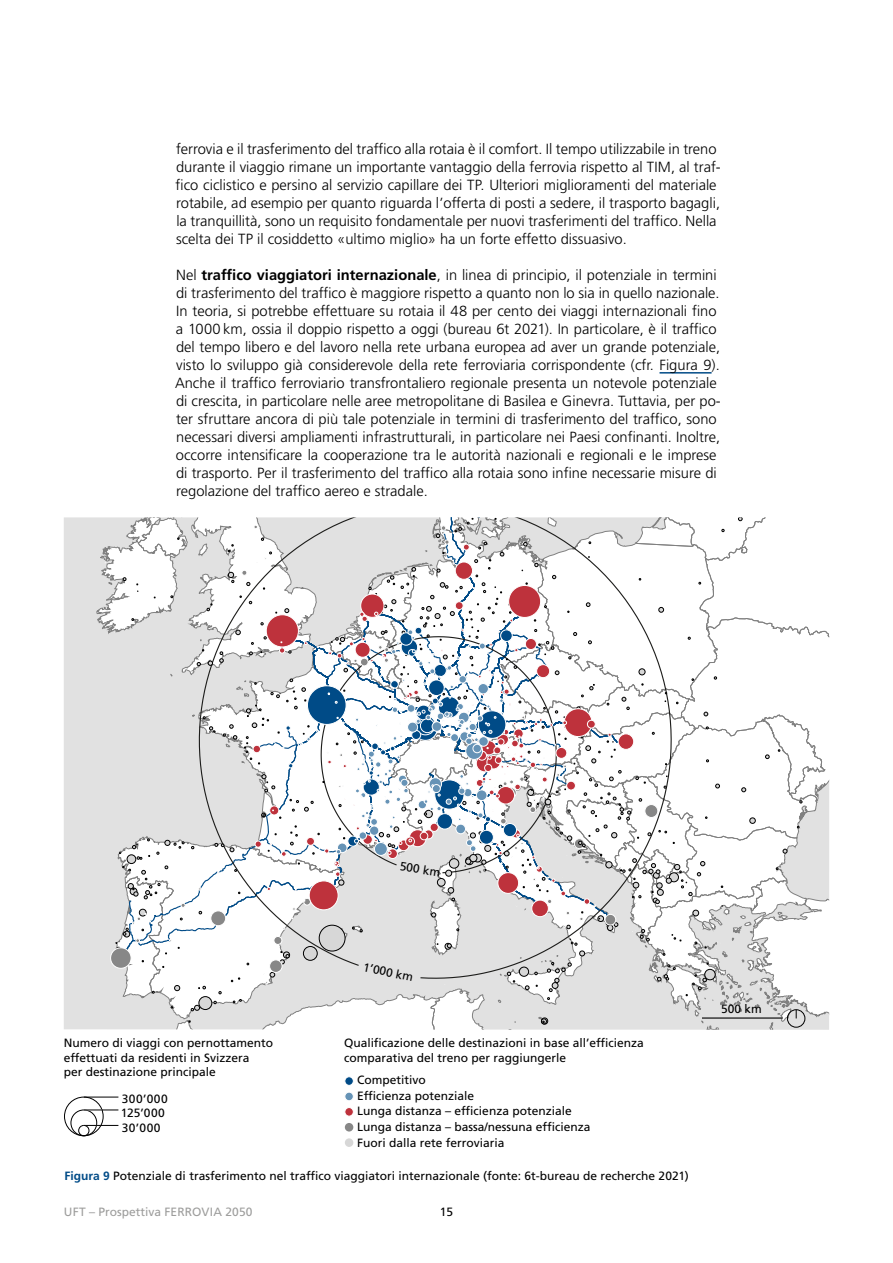
<style>
.page{position:relative;width:893px;height:1263px;background:#fff}
.page>*{position:absolute;margin:0;border:0;box-sizing:border-box;transform-origin:0 0}
.HZ_Neu_Lauftext{font:300 14.7px/18px "Frutiger LT Pro";color:#000}
.t1{font:12px/15.8px "Frutiger LT Pro";color:#000}
.t2{font:12px "Frutiger LT Pro";color:#9d9d9c}
.t3{font:12px/14.2px "Frutiger LT Pro";letter-spacing:.045em;color:#000}
.s1{font-weight:700}
.s2{font-weight:700;color:#004b87}
</style>
<div class="page">
<hr style="left:659px;top:372px;width:53px;height:2px;background:#004b87">
<div style="left:64px;top:517px;width:32px;height:513px;background:#e1e1e1"></div>
<div style="left:345px;top:1077px;width:8px;height:8px;background:#004b87;border-radius:50%"></div>
<div style="left:345px;top:1076px;width:9px;height:9px;border:1px solid #fff;border-radius:50%"></div>
<div style="left:345px;top:1092px;width:8px;height:9px;background:#6693b6;border-radius:50%"></div>
<div style="left:345px;top:1092px;width:9px;height:9px;border:1px solid #fff;border-radius:50%"></div>
<div style="left:345px;top:1107px;width:8px;height:9px;background:#be323c;border-radius:50%"></div>
<div style="left:345px;top:1107px;width:9px;height:9px;border:1px solid #fff;border-radius:50%"></div>
<div style="left:345px;top:1123px;width:8px;height:8px;background:#878787;border-radius:50%"></div>
<div style="left:345px;top:1138px;width:8px;height:9px;background:#d7d7d7;border-radius:50%"></div>
<div style="left:64px;top:1097px;width:39px;height:39px;border:1px solid #000;border-radius:50%"></div>
<div style="left:71px;top:1109px;width:26px;height:27px;border:1px solid #000;border-radius:50%"></div>
<div style="left:78px;top:1125px;width:11px;height:11px;border:1px solid #000;border-radius:50%"></div>
<hr style="left:84px;top:1097px;width:34px;height:1px;background:#000">
<hr style="left:84px;top:1125px;width:34px;height:1px;background:#000">
<hr style="left:84px;top:1109px;width:34px;height:1px;background:#000">
<svg style="left:96px;top:517px;width:733px;height:513px"></svg>
<hr style="left:702px;top:1017px;width:80px;height:1px;background:#000">
<p class="HZ_Neu_Lauftext" style="left:176px;top:140px;width:547px">ferrovia e il trasferimento del traffico alla rotaia è il comfort. Il tempo utilizzabile in treno durante il viaggio rimane un importante vantaggio della ferrovia rispetto al TIM, al traf&shy;fico ciclistico e persino al servizio capillare dei TP. Ulteriori miglioramenti del materiale rotabile, ad esempio per quanto riguarda l’offerta di posti a sedere, il trasporto bagagli, la tranquillità, sono un requisito fondamentale per nuovi trasferimenti del traffico. Nella scelta dei TP il cosiddetto «ultimo miglio» ha un forte effetto dissuasivo.</p>
<p class="HZ_Neu_Lauftext" style="left:175px;top:266px;width:547px">Nel <span class="s1">traffico viaggiatori internazionale</span>, in linea di principio, il potenziale in termini di trasferimento del traffico è maggiore rispetto a quanto non lo sia in quello nazionale.<br>In teoria, si potrebbe effettuare su rotaia il 48 per cento dei viaggi internazionali fino a 1000 km, ossia il doppio rispetto a oggi (bureau 6t 2021). In particolare, è il traffico del tempo libero e del lavoro nella rete urbana europea ad aver un grande potenziale, visto lo sviluppo già considerevole della rete ferroviaria corrispondente (cfr. Figura 9).<br>Anche il traffico ferroviario transfrontaliero regionale presenta un notevole potenziale di crescita, in particolare nelle aree metropolitane di Basilea e Ginevra. Tuttavia, per po&shy;ter sfruttare ancora di più tale potenziale in termini di trasferimento del traffico, sono necessari diversi ampliamenti infrastrutturali, in particolare nei Paesi confinanti. Inoltre, occorre intensificare la cooperazione tra le autorità nazionali e regionali e le imprese di trasporto. Per il trasferimento del traffico alla rotaia sono infine necessarie misure di regolazione del traffico aereo e stradale.</p>
<p class="t1" style="left:401px;top:858px;width:42px;rotate:9deg">500 km</p>
<p class="t1" style="left:64px;top:1036px;width:211px;line-height:14.4px">Numero di viaggi con pernottamento effettuati da residenti in Svizzera<br>per destinazione principale</p>
<p class="t3" style="left:121px;top:1091px;width:49px">300’000<br>125’000</p>
<p class="t1" style="left:122px;top:1120px;width:40px">30’000</p>
<p class="t1" style="left:365px;top:959px;width:52px;rotate:12deg">1’000 km</p>
<p class="t1" style="left:344px;top:1036px;width:301px;line-height:14.4px">Qualificazione delle destinazioni in base all’efficienza comparativa del treno per raggiungerle</p>
<p class="t1" style="left:357px;top:1072px;width:235px">Competitivo<br>Efficienza potenziale<br>Lunga distanza – efficienza potenziale<br>Lunga distanza – bassa/nessuna efficienza<br>Fuori dalla rete ferroviaria</p>
<p class="t1" style="left:65px;top:1168px;width:626px"><span class="s2">Figura 9</span> Potenziale di trasferimento nel traffico viaggiatori internazionale (fonte: 6t-bureau de recherche 2021)</p>
<p class="t2" style="left:64px;top:1205px;width:190px">UFT – Prospettiva FERROVIA 2050</p>
<p class="t1" style="left:440px;top:1204px;width:15px">15</p>
<p class="t1" style="left:721px;top:1001px;width:42px">500 km</p>
</div>
